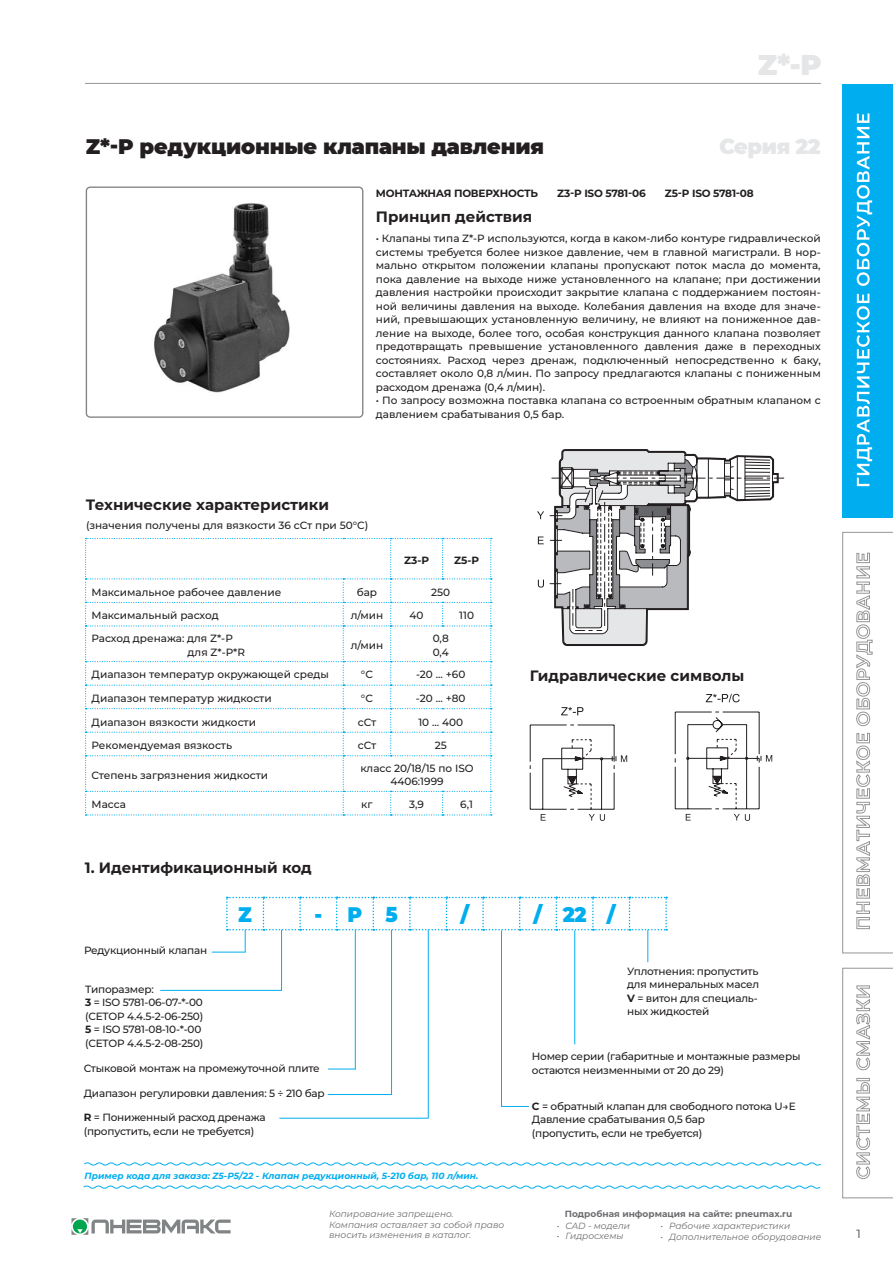
<style>
.page{position:relative;width:893px;height:1263px;background:#fff}
.page>*{position:absolute;margin:0;border:0;box-sizing:border-box;transform-origin:0 0}
.t1{font:900 28.5px "Montserrat";color:#e5e6e8}
.Стиль_абзаца_1{font:900 21px "Montserrat";letter-spacing:-.01em;color:#231f20}
.t2{font:900 21px "Montserrat";color:#00aeef;scale:.95 1}
.Стиль_абзаца_1-2{font:900 21px "Montserrat";letter-spacing:-.02em;color:#e5e6e8}
.Стиль_абзаца_1-3{font:700 15px "Montserrat";color:#231f20}
.t3{font:500 12px "Montserrat";color:#6c6d70}
.маркированный_список{font:500 10.5px/13.5px "Montserrat";letter-spacing:-.02em;color:#231f20}
.маркированный_список-2{font:500 10.5px/13.5px "Montserrat";color:#231f20}
.маркированный_список-3{font:700 10.5px "Montserrat";letter-spacing:-.02em;color:#231f20}
.t4{font:italic 9px/10.8px "Montserrat";color:#6c6d70}
.маркированный_список-4{font:italic 700 9px "Montserrat";color:#00aeef}
.t5{font:700 9px "Montserrat";color:#6c6d70}
.s1{font-weight:700}
</style>
<div class="page">
<div style="left:843px;top:84px;width:50px;height:433px;background:#00aeef"></div>
<svg style="left:857px;top:294px;width:15px;height:192px"></svg>
<svg style="left:857px;top:113px;width:15px;height:173px"></svg>
<svg style="left:842px;top:968px;width:51px;height:230px"></svg>
<svg style="left:842px;top:532px;width:51px;height:421px"></svg>
<svg style="left:72px;top:1218px;width:159px;height:17px"></svg>
<hr style="left:85px;top:83px;width:736px;height:1px;background:#939598">
<svg style="left:85px;top:538px;width:407px;height:277px"></svg>
<img style="left:154px;top:203px;width:136px;height:190px">
<div style="left:86px;top:186px;width:277px;height:232px;border:1px solid #818485;border-radius:4px"></div>
<svg style="left:537px;top:511px;width:7px;height:8px"></svg>
<svg style="left:538px;top:536px;width:6px;height:8px"></svg>
<svg style="left:538px;top:580px;width:6px;height:8px"></svg>
<svg style="left:550px;top:449px;width:234px;height:197px"></svg>
<svg style="left:561px;top:707px;width:22px;height:8px"></svg>
<svg style="left:529px;top:724px;width:98px;height:97px"></svg>
<svg style="left:706px;top:694px;width:34px;height:8px"></svg>
<svg style="left:675px;top:711px;width:97px;height:110px"></svg>
<hr style="left:212px;top:952px;width:33px;height:1px;background:#00aeef">
<hr style="left:160px;top:990px;width:122px;height:1px;background:#00aeef">
<svg style="left:328px;top:1069px;width:28px;height:1px"></svg>
<svg style="left:502px;top:1106px;width:27px;height:1px"></svg>
<hr style="left:328px;top:1094px;width:64px;height:1px;background:#00aeef">
<hr style="left:279px;top:1118px;width:149px;height:1px;background:#00aeef">
<svg style="left:226px;top:897px;width:441px;height:55px"></svg>
<hr style="left:281px;top:930px;width:1px;height:61px;background:#00aeef">
<hr style="left:355px;top:930px;width:1px;height:139px;background:#00aeef">
<hr style="left:501px;top:930px;width:1px;height:177px;background:#00aeef">
<hr style="left:391px;top:930px;width:1px;height:165px;background:#00aeef">
<hr style="left:428px;top:930px;width:1px;height:188px;background:#00aeef">
<hr style="left:574px;top:930px;width:1px;height:114px;background:#00aeef">
<hr style="left:647px;top:930px;width:1px;height:32px;background:#00aeef">
<svg style="left:84px;top:1162px;width:737px;height:4px"></svg>
<svg style="left:83px;top:1185px;width:738px;height:4px"></svg>
<h1 class="t1" style="left:758px;top:43px;width:65px">Z*-P</h1>
<p class="Стиль_абзаца_1" style="left:86px;top:131px;width:460px">Z*-P редукционные клапаны давления</p>
<p class="Стиль_абзаца_1-2" style="left:719px;top:131px;width:103px">Серия 22</p>
<p class="маркированный_список-3" style="left:376px;top:185px;width:164px">МОНТАЖНАЯ ПОВЕРХНОСТЬ</p>
<p class="маркированный_список-3" style="left:557px;top:185px;width:90px">Z3-P ISO 5781-06</p>
<p class="маркированный_список-3" style="left:665px;top:185px;width:90px">Z5-P ISO 5781-08</p>
<p class="Стиль_абзаца_1-3" style="left:376px;top:206px;width:158px">Принцип действия</p>
<p class="маркированный_список" style="left:376px;top:231px;width:446px;text-align:justify">• Клапаны типа Z*-P используются, когда в каком-либо контуре гидравлической системы требуется более низкое давление, чем в главной магистрали. В нор&shy;мально открытом положении клапаны пропускают поток масла до момента, пока давление на выходе ниже установленного на клапане; при достижении давления настройки происходит закрытие клапана с поддержанием постоян&shy;ной величины давления на выходе. Колебания давления на входе для значе&shy;ний, превышающих установленную величину, не влияют на пониженное дав&shy;ление на выходе, более того, особая конструкция данного клапана позволяет предотвращать превышение установленного давления даже в переходных состояниях. Расход через дренаж, подключенный непосредственно к баку, составляет около 0,8 л/мин. По запросу предлагаются клапаны с пониженным расходом дренажа (0,4 л/мин).</p>
<p class="маркированный_список-2" style="left:376px;top:393px;width:446px">• По запросу возможна поставка клапана со встроенным обратным клапаном с давлением срабатывания 0,5 бар.</p>
<p class="Стиль_абзаца_1-3" style="left:86px;top:494px;width:245px">Технические характеристики</p>
<p class="маркированный_список-2" style="left:86px;top:518px;width:284px">(значения получены для вязкости 36 сСт при 50°C)</p>
<p class="маркированный_список-3" style="left:404px;top:552px;width:27px">Z3-P</p>
<p class="маркированный_список-3" style="left:454px;top:552px;width:27px">Z5-P</p>
<p class="маркированный_список-2" style="left:92px;top:585px;width:191px">Максимальное рабочее давление</p>
<p class="маркированный_список" style="left:357px;top:585px;width:22px">бар</p>
<p class="маркированный_список" style="left:431px;top:585px;width:21px">250</p>
<p class="маркированный_список-2" style="left:92px;top:608px;width:129px">Максимальный расход</p>
<p class="маркированный_список" style="left:351px;top:608px;width:34px">л/мин</p>
<p class="маркированный_список" style="left:410px;top:608px;width:16px">40</p>
<p class="маркированный_список" style="left:459px;top:608px;width:16px">110</p>
<p class="маркированный_список-2" style="left:92px;top:631px;width:143px">Расход дренажа: для Z*-P</p>
<p class="маркированный_список" style="left:188px;top:645px;width:59px">для Z*-P*R</p>
<p class="маркированный_список" style="left:433px;top:631px;width:18px">0,8</p>
<p class="маркированный_список" style="left:433px;top:645px;width:18px">0,4</p>
<p class="маркированный_список" style="left:351px;top:638px;width:34px">л/мин</p>
<p class="маркированный_список-2" style="left:92px;top:668px;width:239px">Диапазон температур окружающей среды</p>
<p class="маркированный_список" style="left:361px;top:668px;width:14px">°C</p>
<p class="маркированный_список" style="left:416px;top:668px;width:51px">-20 ... +60</p>
<p class="маркированный_список-2" style="left:92px;top:691px;width:182px">Диапазон температур жидкости</p>
<p class="маркированный_список" style="left:361px;top:691px;width:14px">°C</p>
<p class="маркированный_список" style="left:416px;top:691px;width:51px">-20 ... +80</p>
<p class="маркированный_список-2" style="left:92px;top:715px;width:166px">Диапазон вязкости жидкости</p>
<p class="маркированный_список" style="left:358px;top:715px;width:20px">сСт</p>
<p class="маркированный_список" style="left:418px;top:715px;width:46px">10 ... 400</p>
<p class="маркированный_список-2" style="left:92px;top:738px;width:142px">Рекомендуемая вязкость</p>
<p class="маркированный_список" style="left:358px;top:738px;width:20px">сСт</p>
<p class="маркированный_список" style="left:435px;top:738px;width:14px">25</p>
<p class="маркированный_список-2" style="left:92px;top:768px;width:178px">Степень загрязнения жидкости</p>
<p class="маркированный_список-2" style="left:360px;top:761px;width:115px;text-align:center">класс 20/18/15 по ISO<br>4406:1999</p>
<p class="маркированный_список" style="left:92px;top:797px;width:36px">Масса</p>
<p class="маркированный_список" style="left:361px;top:797px;width:13px">кг</p>
<p class="маркированный_список" style="left:409px;top:797px;width:16px">3,9</p>
<p class="маркированный_список" style="left:460px;top:797px;width:14px">6,1</p>
<p class="Стиль_абзаца_1-3" style="left:85px;top:857px;width:228px">1. Идентификационный код</p>
<p class="Стиль_абзаца_1-3" style="left:530px;top:665px;width:216px">Гидравлические символы</p>
<p class="маркированный_список" style="left:84px;top:943px;width:125px">Редукционный клапан</p>
<p class="маркированный_список" style="left:85px;top:982px;width:70px">Типоразмер:</p>
<p class="маркированный_список" style="left:85px;top:995px;width:120px"><span class="s1">3</span> = ISO 5781-06-07-*-00 (CETOP 4.4.5-2-06-250)</p>
<p class="маркированный_список" style="left:85px;top:1022px;width:120px"><span class="s1">5</span> = ISO 5781-08-10-*-00 (CETOP 4.4.5-2-08-250)</p>
<p class="t2" style="left:238px;top:899px;width:16px">Z</p>
<p class="t2" style="left:314px;top:899px;width:10px">-</p>
<p class="t2" style="left:348px;top:899px;width:17px">P</p>
<p class="t2" style="left:385px;top:899px;width:14px">5</p>
<p class="t2" style="left:460px;top:899px;width:11px">/</p>
<p class="t2" style="left:534px;top:899px;width:11px">/</p>
<p class="t2" style="left:563px;top:899px;width:27px">22</p>
<p class="t2" style="left:607px;top:899px;width:11px">/</p>
<p class="маркированный_список" style="left:627px;top:964px;width:133px">Уплотнения: пропустить для минеральных масел</p>
<p class="маркированный_список" style="left:627px;top:991px;width:132px"><span class="s1">V</span> = витон для специаль&shy;ных жидкостей</p>
<p class="маркированный_список" style="left:84px;top:1061px;width:238px">Стыковой монтаж на промежуточной плите</p>
<p class="маркированный_список" style="left:84px;top:1086px;width:242px">Диапазон регулировки давления: 5 ÷ 210 бар</p>
<p class="маркированный_список" style="left:84px;top:1110px;width:183px"><span class="s1">R</span> = Пониженный расход дренажа</p>
<p class="маркированный_список" style="left:84px;top:1124px;width:172px">(пропустить, если не требуется)</p>
<p class="маркированный_список-4" style="left:85px;top:1169px;width:395px">Пример кода для заказа: Z5-P5/22 - Клапан редукционный, 5-210 бар, 110 л/мин.</p>
<p class="маркированный_список" style="left:532px;top:1049px;width:270px">Номер серии (габаритные и монтажные размеры остаются неизменными от 20 до 29)</p>
<p class="маркированный_список" style="left:532px;top:1099px;width:265px"><span class="s1">C</span> = обратный клапан для свободного потока U→E</p>
<p class="маркированный_список" style="left:532px;top:1112px;width:175px">Давление срабатывания 0,5 бар</p>
<p class="маркированный_список" style="left:532px;top:1126px;width:172px">(пропустить, если не требуется)</p>
<p class="t4" style="left:329px;top:1208px;width:177px">Копирование запрещено.<br>Компания оставляет за собой право вносить изменения в каталог.</p>
<p class="t5" style="left:565px;top:1207px;width:229px">Подробная информация на сайте: pneumax.ru</p>
<p class="t4" style="left:557px;top:1219px;width:74px">• CAD - модели</p>
<p class="t4" style="left:557px;top:1230px;width:68px">• Гидросхемы</p>
<p class="t4" style="left:661px;top:1220px;width:131px">• Рабочие характеристики</p>
<p class="t4" style="left:661px;top:1231px;width:162px">• Дополнительное оборудование</p>
<p class="t3" style="left:856px;top:1225px;width:6px">1</p>
</div>
